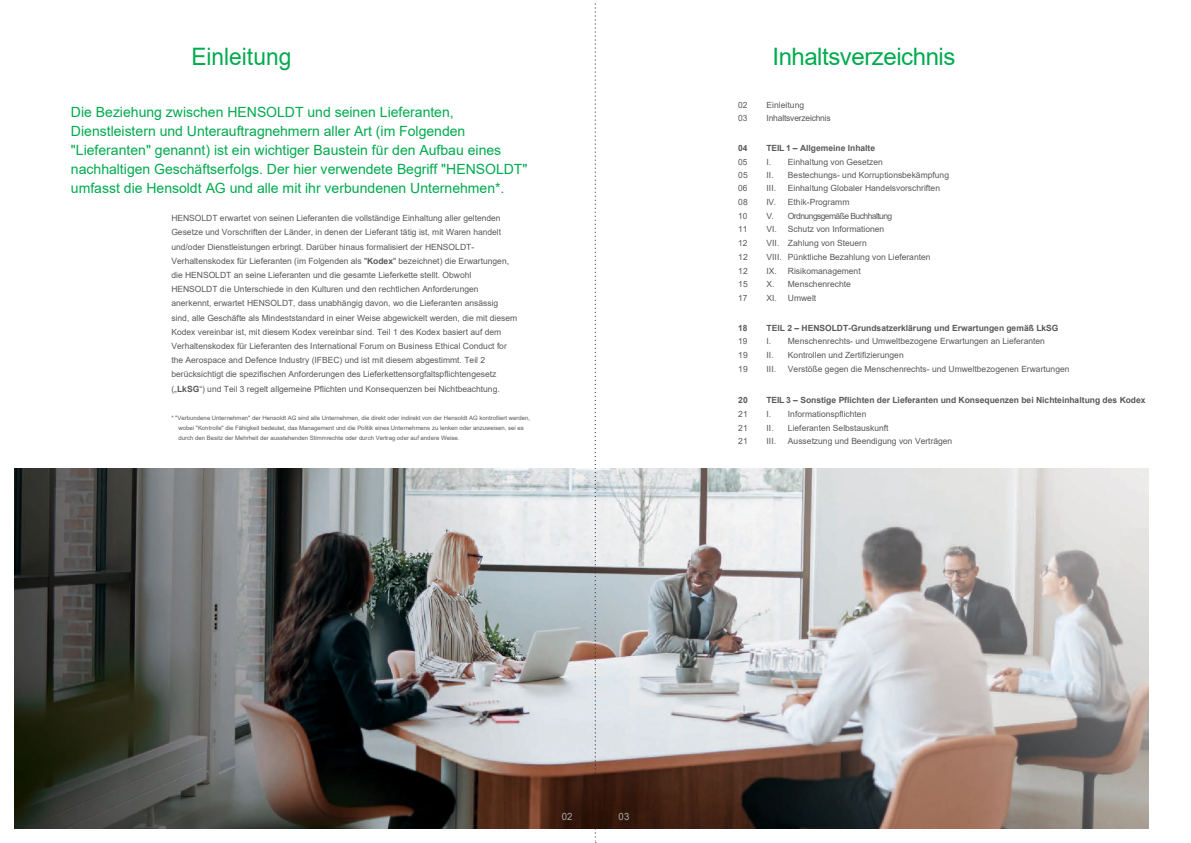
<style>
.page{position:relative;width:1191px;height:843px;background:#fff}
.page>*{position:absolute;margin:0;border:0;box-sizing:border-box;transform-origin:0 0}
.t1{font:24px "Arial";letter-spacing:-.015em;color:#00ab4e}
.t2{font:24px "Arial";letter-spacing:-.015em;color:#00ab4e;scale:.95 1}
.t3{font:14px/19px "Arial";color:#00ab4e}
.t4{font:10px "Arial";color:#a7a9ac;scale:.96 1}
.t5{font:8.5px/14.2px "Arial";letter-spacing:-.005em;color:#58595b}
.t6{font:700 8.5px "Arial";letter-spacing:-.005em;color:#58595b}
.t7{font:8.5px "Arial";letter-spacing:-.065em;color:#58595b}
.t8{font:6px/10px "Arial";letter-spacing:.005em;color:#58595b}
.s1{font-weight:700}
</style>
<div class="page">
<img style="left:14px;top:468px;width:1134px;height:360px">
<svg style="left:595px;top:4px;width:1px;height:838px"></svg>
<p class="t2" style="left:191px;top:40px;width:107px">Einleitung</p>
<p class="t1" style="left:772px;top:40px;width:184px">Inhaltsverzeichnis</p>
<p class="t3" style="left:71px;top:103px;width:458px">Die Beziehung zwischen HENSOLDT und seinen Lieferanten, Dienstleistern und Unterauftragnehmern aller Art (im Folgenden "Lieferanten" genannt) ist ein wichtiger Baustein für den Aufbau eines nachhaltigen Geschäftserfolgs. Der hier verwendete Begriff "HENSOLDT" umfasst die Hensoldt AG und alle mit ihr verbundenen Unternehmen*.</p>
<p class="t5" style="left:171px;top:211px;width:347px">HENSOLDT erwartet von seinen Lieferanten die vollständige Einhaltung aller geltenden Gesetze und Vorschriften der Länder, in denen der Lieferant tätig ist, mit Waren handelt und/oder Dienstleistungen erbringt. Darüber hinaus formalisiert der HENSOLDT-Verhaltenskodex für Lieferanten (im Folgenden als "<span class="s1">Kodex</span>" bezeichnet) die Erwartungen, die HENSOLDT an seine Lieferanten und die gesamte Lieferkette stellt. Obwohl HENSOLDT die Unterschiede in den Kulturen und den rechtlichen Anforderungen anerkennt, erwartet HENSOLDT, dass unabhängig davon, wo die Lieferanten ansässig sind, alle Geschäfte als Mindeststandard in einer Weise abgewickelt werden, die mit diesem Kodex vereinbar ist, mit diesem Kodex vereinbar sind. Teil 1 des Kodex basiert auf dem Verhaltenskodex für Lieferanten des International Forum on Business Ethical Conduct for the Aerospace and Defence Industry (IFBEC) und ist mit diesem abgestimmt. Teil 2 berücksichtigt die spezifischen Anforderungen des Lieferkettensorgfaltspflichtengesetz („<span class="s1">LkSG</span>“) und Teil 3 regelt allgemeine Pflichten und Konsequenzen bei Nichtbeachtung.</p>
<p class="t8" style="left:178px;top:413px;width:353px;text-indent:-7px">* "Verbundene Unternehmen" der Hensoldt AG sind alle Unternehmen, die direkt oder indirekt von der Hensoldt AG kontrolliert werden, wobei "Kontrolle" die Fähigkeit bedeutet, das Management und die Politik eines Unternehmens zu lenken oder anzuweisen, sei es durch den Besitz der Mehrheit der ausstehenden Stimmrechte oder durch Vertrag oder auf andere Weise.</p>
<p class="t5" style="left:738px;top:98px;width:11px">02</p>
<p class="t5" style="left:767px;top:98px;width:39px">Einleitung</p>
<p class="t5" style="left:738px;top:111px;width:11px">03</p>
<p class="t5" style="left:767px;top:111px;width:66px">Inhaltsverzeichnis</p>
<h4 class="t6" style="left:738px;top:142px;width:11px">04</h4>
<h4 class="t6" style="left:767px;top:142px;width:110px">TEIL 1 – Allgemeine Inhalte</h4>
<p class="t5" style="left:738px;top:155px;width:11px">05</p>
<p class="t5" style="left:767px;top:155px;width:118px">I. Einhaltung von Gesetzen</p>
<p class="t5" style="left:738px;top:167px;width:11px">05</p>
<p class="t5" style="left:767px;top:167px;width:184px">II. Bestechungs- und Korruptionsbekämpfung</p>
<p class="t5" style="left:738px;top:181px;width:11px">06</p>
<p class="t5" style="left:767px;top:181px;width:11px">III.</p>
<p class="t5" style="left:788px;top:181px;width:154px">Einhaltung Globaler Handelsvorschriften</p>
<p class="t5" style="left:738px;top:195px;width:11px">08</p>
<p class="t5" style="left:767px;top:195px;width:84px">IV. Ethik-Programm</p>
<p class="t5" style="left:738px;top:208px;width:11px">10</p>
<p class="t7" style="left:767px;top:210px;width:127px">V. Ordnungsgemäße Buchhaltung</p>
<p class="t5" style="left:738px;top:222px;width:11px">11</p>
<p class="t5" style="left:767px;top:222px;width:119px">VI. Schutz von Informationen</p>
<p class="t5" style="left:738px;top:236px;width:11px">12</p>
<p class="t5" style="left:767px;top:236px;width:102px">VII. Zahlung von Steuern</p>
<p class="t5" style="left:738px;top:249px;width:11px">12</p>
<p class="t5" style="left:767px;top:249px;width:166px">VIII. Pünktliche Bezahlung von Lieferanten</p>
<p class="t5" style="left:738px;top:263px;width:11px">12</p>
<p class="t5" style="left:767px;top:263px;width:96px">IX. Risikomanagement</p>
<p class="t5" style="left:738px;top:277px;width:11px">15</p>
<p class="t5" style="left:767px;top:277px;width:86px">X. Menschenrechte</p>
<p class="t5" style="left:738px;top:291px;width:11px">17</p>
<p class="t5" style="left:767px;top:291px;width:51px">XI. Umwelt</p>
<h4 class="t6" style="left:738px;top:321px;width:11px">18</h4>
<h4 class="t6" style="left:767px;top:321px;width:293px">TEIL 2 – HENSOLDT-Grundsatzerklärung und Erwartungen gemäß LkSG</h4>
<h4 class="t5" style="left:738px;top:334px;width:11px">19</h4>
<h4 class="t5" style="left:767px;top:334px;width:280px">I. Menschenrechts- und Umweltbezogene Erwartungen an Lieferanten</h4>
<h4 class="t5" style="left:738px;top:348px;width:11px">19</h4>
<h4 class="t5" style="left:767px;top:348px;width:139px">II. Kontrollen und Zertifizierungen</h4>
<h4 class="t5" style="left:738px;top:361px;width:11px">19</h4>
<h4 class="t5" style="left:767px;top:361px;width:11px">III.</h4>
<h4 class="t5" style="left:788px;top:361px;width:283px">Verstöße gegen die Menschenrechts- und Umweltbezogenen Erwartungen</h4>
<h4 class="t6" style="left:738px;top:394px;width:11px">20</h4>
<h4 class="t6" style="left:767px;top:394px;width:380px">TEIL 3 – Sonstige Pflichten der Lieferanten und Konsequenzen bei Nichteinhaltung des Kodex</h4>
<p class="t5" style="left:738px;top:406px;width:11px">21</p>
<p class="t5" style="left:767px;top:406px;width:101px">I. Informationspflichten</p>
<p class="t5" style="left:738px;top:420px;width:11px">21</p>
<p class="t5" style="left:767px;top:420px;width:124px">II. Lieferanten Selbstauskunft</p>
<p class="t5" style="left:738px;top:434px;width:11px">21</p>
<p class="t5" style="left:767px;top:434px;width:11px">III.</p>
<p class="t5" style="left:788px;top:434px;width:166px">Aussetzung und Beendigung von Verträgen</p>
<p class="t4" style="left:562px;top:808px;width:13px">02</p>
<p class="t4" style="left:618px;top:808px;width:13px">03</p>
</div>
